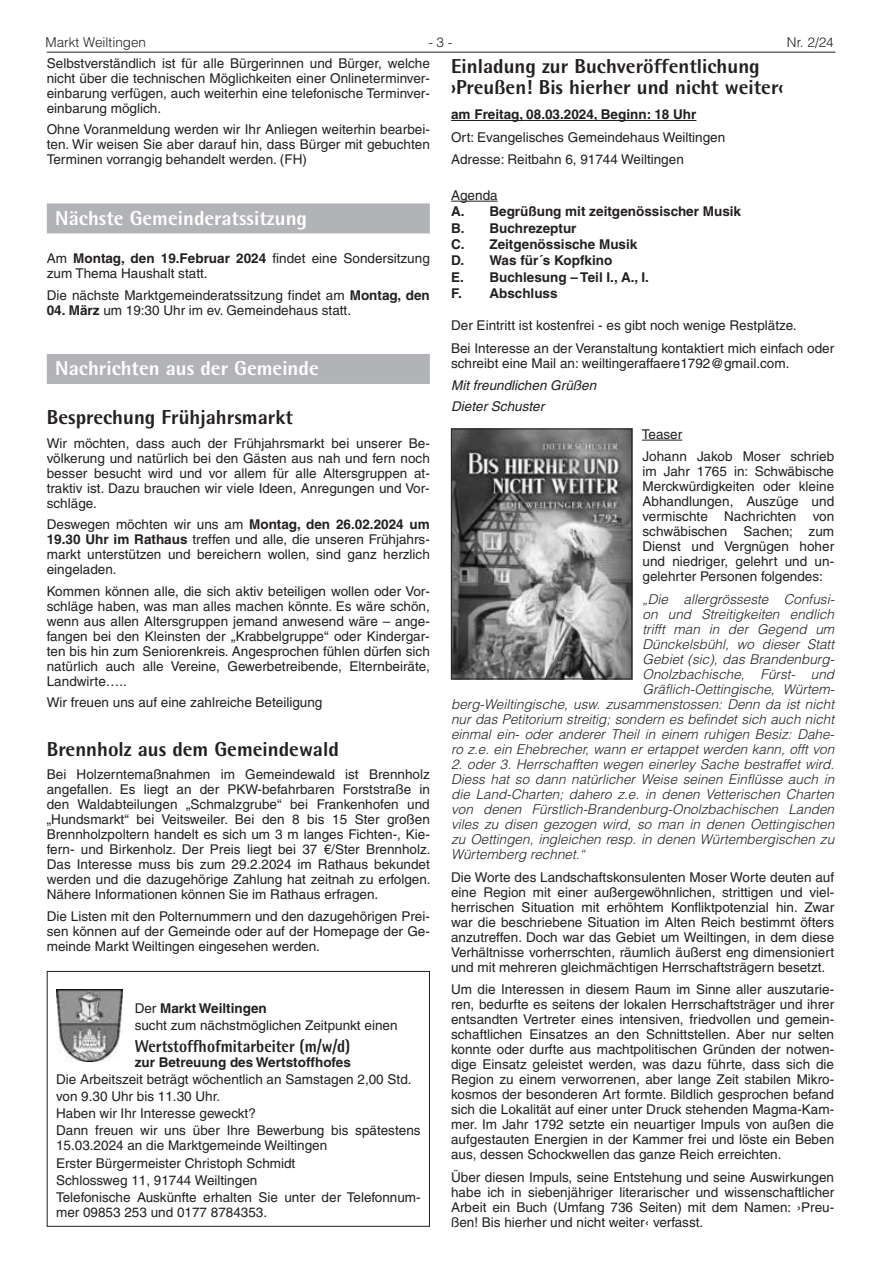
<style>
.page{position:relative;width:881px;height:1263px;background:#fff}
.page>*{position:absolute;margin:0;border:0;box-sizing:border-box;transform-origin:0 0}
.t1{font:800 20.25px/21px "Agfa Rotis Semisans";color:#231f20}
.t2{font:800 20.25px "Agfa Rotis Semisans";color:#fff}
.t3{font:800 17.25px "Agfa Rotis Semisans";color:#231f20;scale:.9 1}
.t4{font:13.5px/15px "Helvetica LT";color:#231f20;text-align:justify}
.t5{font:italic 300 13.5px/15px "Helvetica LT";color:#231f20;text-align:right}
.t6{font:700 13.5px/16.4px "Helvetica LT";color:#231f20}
.t7{font:italic 13.5px/20.4px "Helvetica LT";color:#231f20}
.t8{font:300 13.5px "Helvetica LT";color:#231f20}
.s1{font-weight:700}
</style>
<div class="page">
<hr style="left:47px;top:52px;width:788px;height:1px;background:#231f20">
<div style="left:47px;top:203px;width:382px;height:30px;background:#b2b3b7"></div>
<div style="left:47px;top:354px;width:382px;height:30px;background:#b2b3b7"></div>
<img style="left:56px;top:989px;width:67px;height:72px">
<div style="left:47px;top:971px;width:382px;height:256px;border:1px solid #231f20"></div>
<hr style="left:451px;top:120px;width:245px;height:1px;background:#231f20">
<hr style="left:641px;top:440px;width:41px;height:1px;background:#231f20">
<hr style="left:451px;top:201px;width:46px;height:1px;background:#231f20">
<img style="left:453px;top:431px;width:176px;height:246px">
<div style="left:451px;top:429px;width:180px;height:250px;border:1px solid #231f20"></div>
<p class="t8" style="left:45px;top:34px;width:102px">Markt Weiltingen</p>
<p class="t8" style="left:428px;top:34px;width:26px">- 3 -</p>
<p class="t8" style="left:786px;top:34px;width:48px">Nr. 2/24</p>
<p class="t4" style="left:47px;top:56px;width:384px">Selbstverständlich ist für alle Bürgerinnen und Bürger, welche nicht über die technischen Möglichkeiten einer Onlineterminver&shy;einbarung verfügen, auch weiterhin eine telefonische Terminver&shy;einbarung möglich.</p>
<p class="t4" style="left:47px;top:122px;width:384px">Ohne Voranmeldung werden wir Ihr Anliegen weiterhin bearbei&shy;ten. Wir weisen Sie aber darauf hin, dass Bürger mit gebuchten Terminen vorrangig behandelt werden. (FH)</p>
<h1 class="t1" style="left:451px;top:56px;width:334px">Einladung zur Buchveröffentlichung ›Preußen! Bis hierher und nicht weiter‹</h1>
<p class="t6" style="left:451px;top:106px;width:247px">am Freitag, 08.03.2024, Beginn: 18 Uhr</p>
<p class="t4" style="left:451px;top:126px;width:275px;line-height:22.5px">Ort: Evangelisches Gemeindehaus Weiltingen<br>Adresse: Reitbahn 6, 91744 Weiltingen</p>
<p class="t4" style="left:451px;top:188px;width:48px">Agenda</p>
<p class="t6" style="left:451px;top:203px;width:291px">A. Begrüßung mit zeitgenössischer Musik<br>B. Buchrezeptur<br>C. Zeitgenössische Musik<br>D. Was für´s Kopfkino<br>E. Buchlesung – Teil I., A., I.<br>F. Abschluss</p>
<p class="t4" style="left:451px;top:314px;width:384px;line-height:22.5px">Der Eintritt ist kostenfrei - es gibt noch wenige Restplätze.<br>Bei Interesse an der Veranstaltung kontaktiert mich einfach oder</p>
<p class="t4" style="left:451px;top:356px;width:339px">schreibt eine Mail an: weiltingeraffaere1792@gmail.com.</p>
<p class="t7" style="left:451px;top:375px;width:147px">Mit freundlichen Grüßen<br>Dieter Schuster</p>
<p class="t4" style="left:641px;top:423px;width:194px;line-height:22.5px">Teaser<br>Johann Jakob Moser schrieb</p>
<p class="t4" style="left:642px;top:464px;width:193px">im Jahr 1765 in: Schwäbische Merckwürdigkeiten oder kleine Abhandlungen, Auszüge und vermischte Nachrichten von schwäbischen Sachen; zum Dienst und Vergnügen hoher und niedriger, gelehrt und un&shy;gelehrter Personen folgendes:</p>
<p class="t5" style="left:451px;top:591px;width:384px">„Die allergrösseste Confusi-<br>on und Streitigkeiten endlich<br>trifft man in der Gegend um<br>Dünckelsbühl, wo dieser Statt<br>Gebiet (sic), das Brandenburg-<br>Onolzbachische, Fürst- und<br>Gräflich-Oettingische, Würtem-<br>berg-Weiltingische, usw. zusammenstossen: Denn da ist nicht nur das Petitorium streitig; sondern es befindet sich auch nicht einmal ein- oder anderer Theil in einem ruhigen Besiz: Dahe&shy;ro z.e. ein Ehebrecher, wann er ertappet werden kann, offt von</p>
<p class="t5" style="left:451px;top:756px;width:384px;text-align:justify">2. oder 3. Herrschafften wegen einerley Sache bestraffet wird.<br>Diess hat so dann natürlicher Weise seinen Einflüsse auch in die Land-Charten; dahero z.e. in denen Vetterischen Charten von denen Fürstlich-Brandenburg-Onolzbachischen Landen viles zu disen gezogen wird, so man in denen Oettingischen zu Oettingen, ingleichen resp. in denen Würtembergischen zu Würtemberg rechnet.“</p>
<p class="t4" style="left:451px;top:869px;width:384px">Die Worte des Landschaftskonsulenten Moser Worte deuten auf eine Region mit einer außergewöhnlichen, strittigen und viel&shy;herrischen Situation mit erhöhtem Konfliktpotenzial hin. Zwar war die beschriebene Situation im Alten Reich bestimmt öfters anzutreffen. Doch war das Gebiet um Weiltingen, in dem diese Verhältnisse vorherrschten, räumlich äußerst eng dimensioniert und mit mehreren gleichmächtigen Herrschaftsträgern besetzt.</p>
<p class="t4" style="left:451px;top:982px;width:384px">Um die Interessen in diesem Raum im Sinne aller auszutarie&shy;ren, bedurfte es seitens der lokalen Herrschaftsträger und ihrer entsandten Vertreter eines intensiven, friedvollen und gemein&shy;schaftlichen Einsatzes an den Schnittstellen. Aber nur selten konnte oder durfte aus machtpolitischen Gründen der notwen&shy;dige Einsatz geleistet werden, was dazu führte, dass sich die Region zu einem verworrenen, aber lange Zeit stabilen Mikro&shy;kosmos der besonderen Art formte. Bildlich gesprochen befand sich die Lokalität auf einer unter Druck stehenden Magma-Kam&shy;mer. Im Jahr 1792 setzte ein neuartiger Impuls von außen die aufgestauten Energien in der Kammer frei und löste ein Beben aus, dessen Schockwellen das ganze Reich erreichten.</p>
<p class="t4" style="left:451px;top:1169px;width:384px">Über diesen Impuls, seine Entstehung und seine Auswirkungen habe ich in siebenjähriger literarischer und wissenschaftlicher Arbeit ein Buch (Umfang 736 Seiten) mit dem Namen: ›Preu&shy;ßen! Bis hierher und nicht weiter‹ verfasst.</p>
<h1 class="t2" style="left:55px;top:205px;width:253px">Nächste Gemeinderatssitzung</h1>
<p class="t4" style="left:47px;top:251px;width:384px">Am <span class="s1">Montag, den 19.Februar 2024</span> findet eine Sondersitzung zum Thema Haushalt statt.</p>
<p class="t4" style="left:47px;top:288px;width:384px">Die nächste Marktgemeinderatssitzung findet am <span class="s1">Montag, den</span></p>
<p class="t4" style="left:47px;top:303px;width:306px"><span class="s1">04. März</span> um 19:30 Uhr im ev. Gemeindehaus statt.</p>
<h1 class="t2" style="left:55px;top:356px;width:265px">Nachrichten aus der Gemeinde</h1>
<h1 class="t1" style="left:47px;top:406px;width:247px">Besprechung Frühjahrsmarkt</h1>
<p class="t4" style="left:47px;top:435px;width:384px">Wir möchten, dass auch der Frühjahrsmarkt bei unserer Be&shy;völkerung und natürlich bei den Gästen aus nah und fern noch besser besucht wird und vor allem für alle Altersgruppen at&shy;traktiv ist. Dazu brauchen wir viele Ideen, Anregungen und Vor&shy;schläge.</p>
<p class="t4" style="left:47px;top:517px;width:384px">Deswegen möchten wir uns am <span class="s1">Montag, den 26.02.2024 um 19.30 Uhr im Rathaus</span> treffen und alle, die unseren Frühjahrs&shy;markt unterstützen und bereichern wollen, sind ganz herzlich eingeladen.</p>
<p class="t4" style="left:47px;top:583px;width:384px">Kommen können alle, die sich aktiv beteiligen wollen oder Vor&shy;schläge haben, was man alles machen könnte. Es wäre schön, wenn aus allen Altersgruppen jemand anwesend wäre – ange&shy;fangen bei den Kleinsten der „Krabbelgruppe“ oder Kindergar&shy;ten bis hin zum Seniorenkreis. Angesprochen fühlen dürfen sich natürlich auch alle Vereine, Gewerbetreibende, Elternbeiräte, Landwirte…..</p>
<p class="t4" style="left:47px;top:695px;width:277px">Wir freuen uns auf eine zahlreiche Beteiligung</p>
<h1 class="t1" style="left:47px;top:738px;width:293px">Brennholz aus dem Gemeindewald</h1>
<p class="t4" style="left:47px;top:767px;width:385px">Bei Holzerntemaßnahmen im Gemeindewald ist Brennholz angefallen. Es liegt an der PKW-befahrbaren Forststraße in den Waldabteilungen „Schmalzgrube“ bei Frankenhofen und „Hundsmarkt“ bei Veitsweiler. Bei den 8 bis 15 Ster großen Brennholzpoltern handelt es sich um 3 m langes Fichten-, Kie&shy;fern- und Birkenholz. Der Preis liegt bei 37 €/Ster Brennholz.<br>Das Interesse muss bis zum 29.2.2024 im Rathaus bekundet werden und die dazugehörige Zahlung hat zeitnah zu erfolgen.<br>Nähere Informationen können Sie im Rathaus erfragen.</p>
<p class="t4" style="left:47px;top:908px;width:384px">Die Listen mit den Polternummern und den dazugehörigen Prei&shy;sen können auf der Gemeinde oder auf der Homepage der Ge&shy;meinde Markt Weiltingen eingesehen werden.</p>
<p class="t4" style="left:135px;top:1000px;width:264px;line-height:17.1px">Der <span class="s1">Markt Weiltingen<br></span>sucht zum nächstmöglichen Zeitpunkt einen</p>
<p class="t3" style="left:135px;top:1035px;width:241px">Wertstoffhofmitarbeiter (m/w/d)</p>
<p class="t6" style="left:135px;top:1054px;width:218px">zur Betreuung des Wertstoffhofes</p>
<p class="t4" style="left:56px;top:1071px;width:366px;line-height:17.1px;text-align:left">Die Arbeitszeit beträgt wöchentlich an Samstagen 2,00 Std. von 9.30 Uhr bis 11.30 Uhr.<br>Haben wir Ihr Interesse geweckt?<br>Dann freuen wir uns über Ihre Bewerbung bis spätestens</p>
<p class="t4" style="left:56px;top:1137px;width:366px;line-height:17.1px;text-align:left">15.03.2024 an die Marktgemeinde Weiltingen<br>Erster Bürgermeister Christoph Schmidt<br>Schlossweg 11, 91744 Weiltingen<br>Telefonische Auskünfte erhalten Sie unter der Telefonnum-</p>
<p class="t4" style="left:56px;top:1204px;width:212px">mer 09853 253 und 0177 8784353.</p>
</div>
